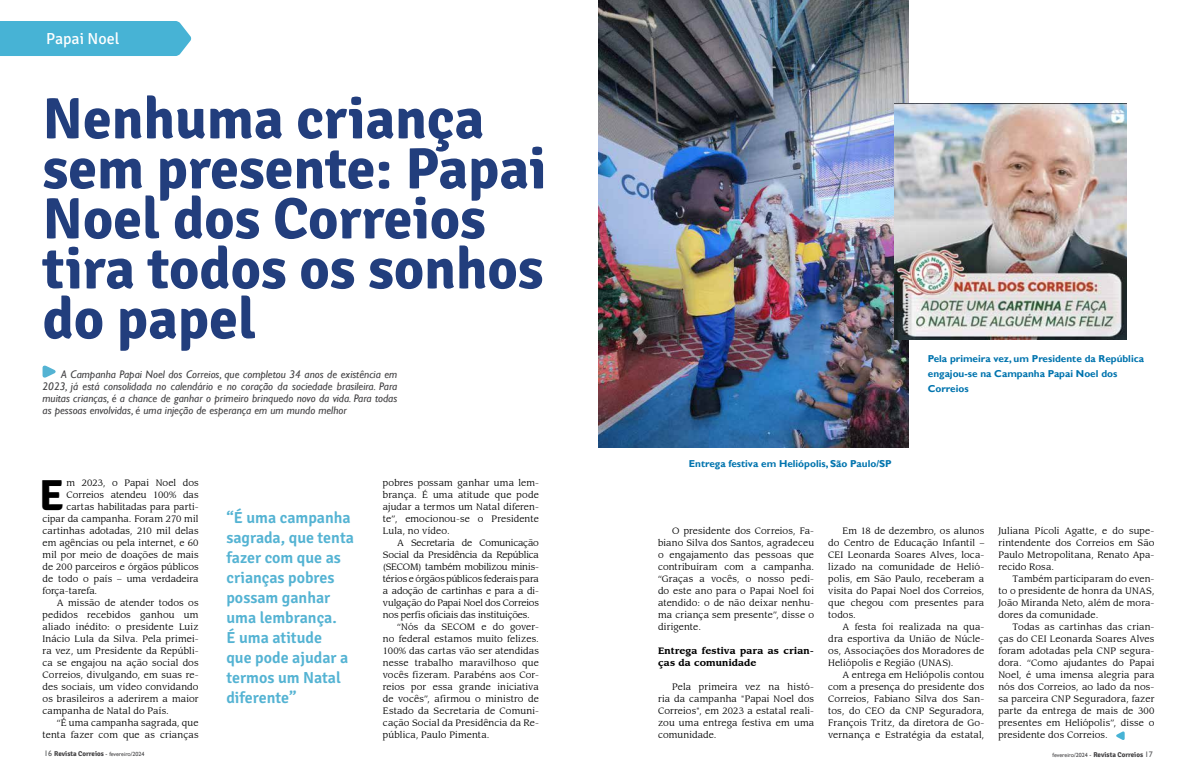
<style>
.page{position:relative;width:1197px;height:780px;background:#fff}
.page>*{position:absolute;margin:0;border:0;box-sizing:border-box;transform-origin:0 0}
.t1{font:700 58px/50px "Signika";color:#223e7d}
.t2{font:700 43.6px "Signika";color:#000}
.t3{font:600 16px/20px "Signika";color:#54b3d3}
.t4{font:16px "Signika";color:#fff}
.t5{font:italic 11px/12px "Gill Sans";color:#414042;text-align:justify}
.t6{font:700 10px/14.8px "Gill Sans";color:#0074ae}
.t7{font:9px/12px "Advisor S Si";letter-spacing:.01em;color:#000;text-align:justify}
.t8{font:700 9px/12px "Advisor S Si";letter-spacing:.02em;color:#000}
.t9{font:700 7px "Signika";color:#414042}
.t10{font:6px "Gill Sans";color:#414042}
.s1{font-family:"Gill Sans";font-weight:400;font-size:8px;color:#58595b}
.s2{font-family:"Gill Sans";font-weight:400;font-size:6px}
.s3{font-family:"Signika";font-weight:700;font-size:7px}
.s4{font-size:8px;color:#58595b}
</style>
<div class="page">
<div style="left:0;top:21px;width:191px;height:35px;background:#47b3d5"></div>
<svg style="left:43px;top:365px;width:13px;height:13px"></svg>
<svg style="left:1116px;top:731px;width:8px;height:9px"></svg>
<img style="left:598px;top:0;width:310px;height:448px">
<img style="left:894px;top:104px;width:231px;height:235px">
<h3 class="t4" style="left:46px;top:30px;width:75px">Papai Noel</h3>
<h1 class="t1" style="left:43px;top:94px;width:505px">Nenhuma criança sem presente: Papai<br>Noel dos Correios tira todos os sonhos do papel</h1>
<p class="t5" style="left:43px;top:368px;width:356px;text-indent:19px">A Campanha Papai Noel dos Correios, que completou 34 anos de existência em 2023, já está consolidada no calendário e no coração da sociedade brasileira. Para muitas crianças, é a chance de ganhar o primeiro brinquedo novo da vida. Para todas as pessoas envolvidas, é uma injeção de esperança em um mundo melhor</p>
<h2 class="t2" style="left:39px;top:468px;width:27px">E</h2>
<p class="t7" style="left:66px;top:476px;width:133px">m 2023, o Papai Noel dos</p>
<p class="t7" style="left:66px;top:488px;width:134px">Correios atendeu 100% das</p>
<p class="t7" style="left:66px;top:500px;width:134px">cartas habilitadas para parti-</p>
<p class="t7" style="left:43px;top:512px;width:157px">cipar da campanha. Foram 270 mil</p>
<p class="t7" style="left:43px;top:524px;width:157px">cartinhas adotadas, 210 mil delas</p>
<p class="t7" style="left:43px;top:536px;width:157px">em agências ou pela internet, e 60</p>
<p class="t7" style="left:43px;top:548px;width:157px">mil por meio de doações de mais</p>
<p class="t7" style="left:43px;top:560px;width:157px">de 200 parceiros e órgãos públicos</p>
<p class="t7" style="left:43px;top:572px;width:157px">de todo o país – uma verdadeira</p>
<p class="t7" style="left:43px;top:584px;width:56px">força-tarefa.</p>
<p class="t7" style="left:57px;top:596px;width:143px">A missão de atender todos os</p>
<p class="t7" style="left:43px;top:608px;width:157px">pedidos recebidos ganhou um</p>
<p class="t7" style="left:43px;top:620px;width:157px">aliado inédito: o presidente Luiz</p>
<p class="t7" style="left:43px;top:632px;width:157px">Inácio Lula da Silva. Pela primei-</p>
<p class="t7" style="left:43px;top:644px;width:157px">ra vez, um Presidente da Repúbli-</p>
<p class="t7" style="left:43px;top:656px;width:157px">ca se engajou na ação social dos</p>
<p class="t7" style="left:43px;top:668px;width:157px">Correios, divulgando, em suas re-</p>
<p class="t7" style="left:43px;top:680px;width:157px">des sociais, um vídeo convidando</p>
<p class="t7" style="left:43px;top:692px;width:157px">os brasileiros a aderirem a maior</p>
<p class="t7" style="left:43px;top:704px;width:128px">campanha de Natal do País.</p>
<p class="t7" style="left:57px;top:716px;width:143px">“É uma campanha sagrada, que</p>
<p class="t7" style="left:43px;top:728px;width:157px">tenta fazer com que as crianças</p>
<h3 class="t3" style="left:226px;top:508px;width:129px">“É uma campanha sagrada, que tenta fazer com que as crianças pobres possam ganhar uma lembrança.<br>É uma atitude<br>que pode ajudar a termos um Natal diferente”</h3>
<p class="t7" style="left:383px;top:476px;width:157px">pobres possam ganhar uma lem&shy;brança. É uma atitude que pode ajudar a termos um Natal diferen&shy;te”, emocionou-se o Presidente Lula, no vídeo.</p>
<p class="t7" style="left:383px;top:536px;width:157px;text-indent:14px">A Secretaria de Comunicação Social da Presidência da República (SECOM) também mobilizou minis&shy;térios e órgãos públicos federais para a adoção de cartinhas e para a di&shy;vulgação do Papai Noel dos Correios nos perfis oficiais das instituições.</p>
<p class="t7" style="left:383px;top:620px;width:157px;text-indent:14px">“Nós da SECOM e do gover&shy;no federal estamos muito felizes.<br>100% das cartas vão ser atendidas nesse trabalho maravilhoso que vocês fizeram. Parabéns aos Cor&shy;reios por essa grande iniciativa de vocês”, afirmou o ministro de Estado da Secretaria de Comuni&shy;cação Social da Presidência da Re&shy;pública, Paulo Pimenta.</p>
<p class="t6" style="left:688px;top:456px;width:204px">Entrega festiva em Heliópolis, São Paulo/SP</p>
<p class="t6" style="left:927px;top:352px;width:218px">Pela primeira vez, um Presidente da República engajou-se na Campanha Papai Noel dos<br>Correios</p>
<p class="t7" style="left:658px;top:524px;width:157px;text-indent:14px">O presidente dos Correios, Fa&shy;biano Silva dos Santos, agradeceu o engajamento das pessoas que contribuíram com a campanha. “Graças a vocês, o nosso pedi&shy;do este ano para o Papai Noel foi atendido: o de não deixar nenhu&shy;ma criança sem presente”, disse o dirigente.</p>
<p class="t8" style="left:658px;top:644px;width:157px">Entrega festiva para as crian&shy;ças da comunidade</p>
<p class="t7" style="left:658px;top:680px;width:157px;text-indent:14px">Pela primeira vez na histó&shy;ria da campanha "Papai Noel dos Correios", em 2023 a estatal reali&shy;zou uma entrega festiva em uma comunidade.</p>
<p class="t7" style="left:828px;top:524px;width:157px;text-indent:14px">Em 18 de dezembro, os alunos do Centro de Educação Infantil – CEI Leonarda Soares Alves, loca&shy;lizado na comunidade de Helió&shy;polis, em São Paulo, receberam a visita do Papai Noel dos Correios, que chegou com presentes para todos.</p>
<p class="t7" style="left:828px;top:620px;width:157px;text-indent:14px">A festa foi realizada na qua&shy;dra esportiva da União de Núcle&shy;os, Associações dos Moradores de Heliópolis e Região (UNAS).</p>
<p class="t7" style="left:828px;top:668px;width:157px;text-indent:14px">A entrega em Heliópolis contou com a presença do presidente dos Correios, Fabiano Silva dos San&shy;tos, do CEO da CNP Seguradora, François Tritz, da diretora de Go&shy;vernança e Estratégia da estatal,</p>
<p class="t7" style="left:998px;top:524px;width:157px">Juliana Pícoli Agatte, e do supe&shy;rintendente dos Correios em São Paulo Metropolitana, Renato Apa&shy;recido Rosa.</p>
<p class="t7" style="left:998px;top:572px;width:157px;text-indent:14px">Também participaram do even&shy;to o presidente de honra da UNAS, João Miranda Neto, além de mora&shy;dores da comunidade.</p>
<p class="t7" style="left:998px;top:620px;width:157px;text-indent:14px">Todas as cartinhas das crian&shy;ças do CEI Leonarda Soares Alves foram adotadas pela CNP segura&shy;dora. “Como ajudantes do Papai Noel, é uma imensa alegria para nós dos Correios, ao lado da nos&shy;sa parceira CNP Seguradora, fazer parte da entrega de mais de 300 presentes em Heliópolis”, disse o presidente dos Correios.</p>
<p class="t9" style="left:44px;top:749px;width:102px"><span class="s1">16</span> Revista Correios <span class="s2">- fevereiro/2024</span></p>
<p class="t10" style="left:1052px;top:751px;width:102px">fevereiro/2024 - <span class="s3">Revista Correios</span> <span class="s4">17</span></p>
</div>
